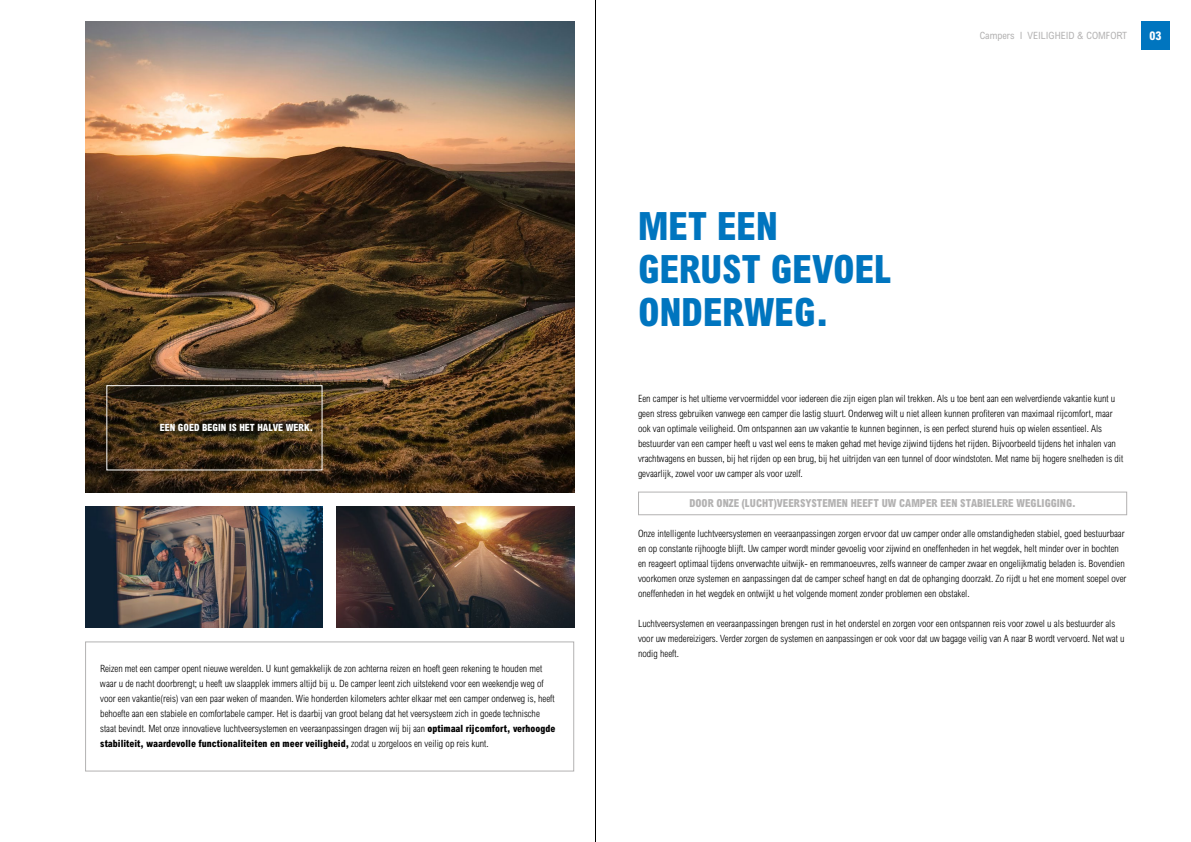
<style>
.page{position:relative;width:1191px;height:842px;background:#fff}
.page>*{position:absolute;margin:0;border:0;box-sizing:border-box;transform-origin:0 0}
.Titles_-_Blue{font:800 condensed 39px "Arial MT Std";color:#0075bf}
.t1{font:800 condensed 12px "Arial MT Std";color:#fff}
.Quote_lines_-_Grey{font:800 condensed 11px "Arial MT Std";color:#b3b2b2}
.Body_text{font:300 condensed 10px/15px "Arial MT Std";color:#000}
.Quote_blocks_-_White{font:800 condensed 10px "Arial MT Std";color:#fff}
.Page_subject_-_Grey{font:condensed 10px "Arial MT Std";color:#b3b2b2}
.s1{font-weight:800}
</style>
<div class="page">
<div style="left:1141px;top:21px;width:28px;height:29px;background:#0075bf"></div>
<img style="left:85px;top:21px;width:489px;height:471px">
<img style="left:85px;top:506px;width:237px;height:122px">
<img style="left:337px;top:506px;width:237px;height:122px">
<div style="left:638px;top:492px;width:489px;height:23px;border:1px solid #b3b2b2"></div>
<div style="left:85px;top:641px;width:489px;height:130px;border:1px solid #b3b2b2"></div>
<div style="left:106px;top:385px;width:216px;height:85px;border:1px solid #fff"></div>
<hr style="left:595px;top:0;width:1px;height:842px;background:#000">
<p class="Quote_blocks_-_White" style="left:160px;top:422px;width:155px">EEN GOED BEGIN IS HET HALVE WERK.</p>
<p class="Body_text" style="left:100px;top:661px;width:457px">Reizen met een camper opent nieuwe werelden. U kunt gemakkelijk de zon achterna reizen en hoeft geen rekening te houden met waar u de nacht doorbrengt; u heeft uw slaapplek immers altijd bij u. De camper leent zich uitstekend voor een weekendje weg of voor een vakantie(reis) van een paar weken of maanden. Wie honderden kilometers achter elkaar met een camper onderweg is, heeft behoefte aan een stabiele en comfortabele camper. Het is daarbij van groot belang dat het veersysteem zich in goede technische staat bevindt. Met onze innovatieve luchtveersystemen en veeraanpassingen dragen wij bij aan <span class="s1">optimaal rijcomfort, verhoogde stabiliteit, waardevolle functionaliteiten en meer veiligheid,</span> zodat u zorgeloos en veilig op reis kunt.</p>
<p class="Page_subject_-_Grey" style="left:979px;top:29px;width:149px">Campers I VEILIGHEID &amp; COMFORT</p>
<p class="t1" style="left:1149px;top:28px;width:13px">03</p>
<p class="Titles_-_Blue" style="left:638px;top:202px;width:141px">MET EEN</p>
<p class="Titles_-_Blue" style="left:638px;top:245px;width:255px">GERUST GEVOEL</p>
<p class="Titles_-_Blue" style="left:638px;top:288px;width:192px">ONDERWEG.</p>
<p class="Body_text" style="left:638px;top:391px;width:487px">Een camper is het ultieme vervoermiddel voor iedereen die zijn eigen plan wil trekken. Als u toe bent aan een welverdiende vakantie kunt u geen stress gebruiken vanwege een camper die lastig stuurt. Onderweg wilt u niet alleen kunnen profiteren van maximaal rijcomfort, maar ook van optimale veiligheid. Om ontspannen aan uw vakantie te kunnen beginnen, is een perfect sturend huis op wielen essentieel. Als bestuurder van een camper heeft u vast wel eens te maken gehad met hevige zijwind tijdens het rijden. Bijvoorbeeld tijdens het inhalen van vrachtwagens en bussen, bij het rijden op een brug, bij het uitrijden van een tunnel of door windstoten. Met name bij hogere snelheden is dit gevaarlijk, zowel voor uw camper als voor uzelf.</p>
<p class="Quote_lines_-_Grey" style="left:689px;top:497px;width:388px">DOOR ONZE (LUCHT)VEERSYSTEMEN HEEFT UW CAMPER EEN STABIELERE WEGLIGGING.</p>
<p class="Body_text" style="left:638px;top:526px;width:490px">Onze intelligente luchtveersystemen en veeraanpassingen zorgen ervoor dat uw camper onder alle omstandigheden stabiel, goed bestuurbaar en op constante rijhoogte blijft. Uw camper wordt minder gevoelig voor zijwind en oneffenheden in het wegdek, helt minder over in bochten en reageert optimaal tijdens onverwachte uitwijk- en remmanoeuvres, zelfs wanneer de camper zwaar en ongelijkmatig beladen is. Bovendien voorkomen onze systemen en aanpassingen dat de camper scheef hangt en dat de ophanging doorzakt. Zo rijdt u het ene moment soepel over oneffenheden in het wegdek en ontwijkt u het volgende moment zonder problemen een obstakel.</p>
<p class="Body_text" style="left:638px;top:616px;width:488px">Luchtveersystemen en veeraanpassingen brengen rust in het onderstel en zorgen voor een ontspannen reis voor zowel u als bestuurder als voor uw medereizigers. Verder zorgen de systemen en aanpassingen er ook voor dat uw bagage veilig van A naar B wordt vervoerd. Net wat u nodig heeft.</p>
</div>
